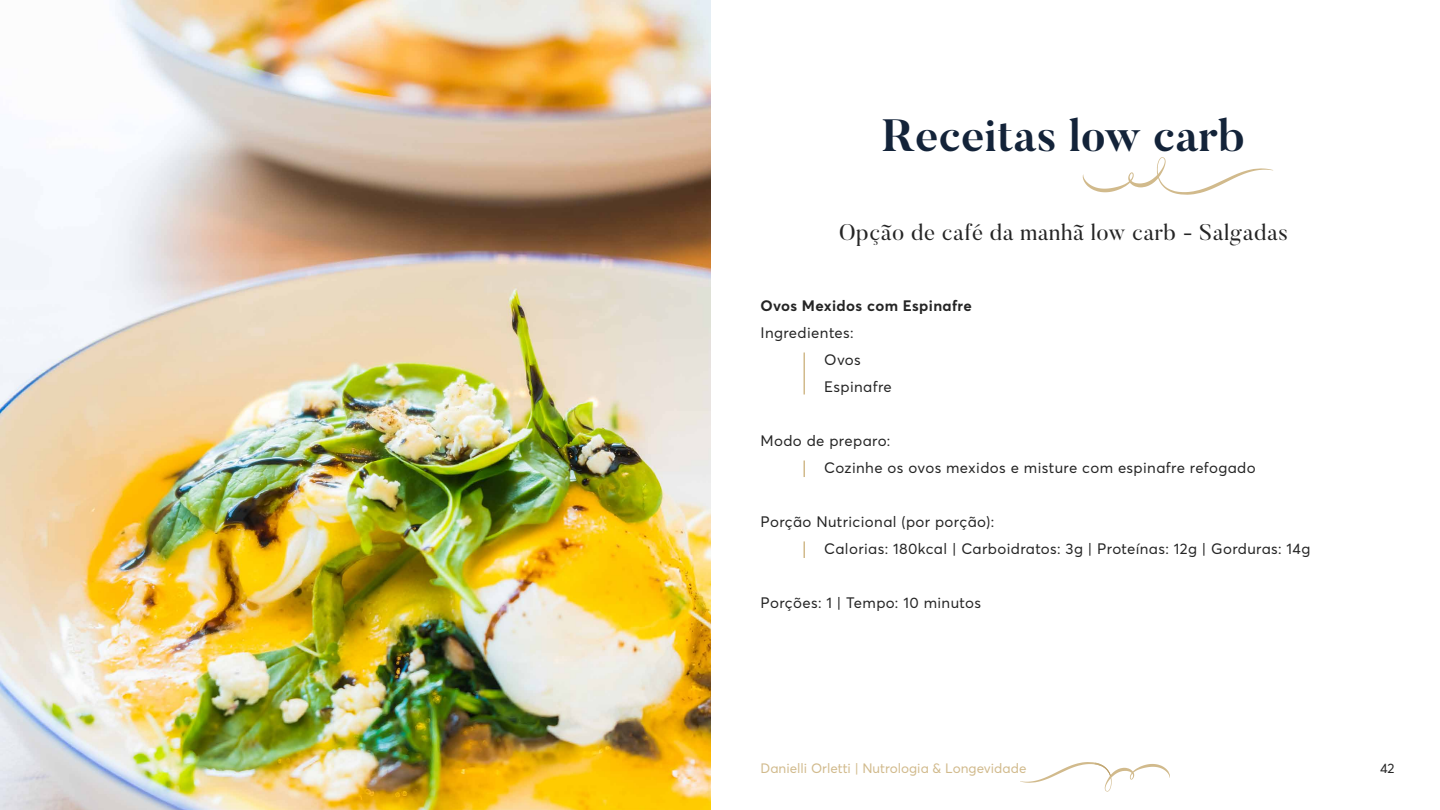
<style>
.page{position:relative;width:1440px;height:810px;background:#fff}
.page>*{position:absolute;margin:0;border:0;box-sizing:border-box;transform-origin:0 0}
.t1{font:700 45px "Butler";color:#132339}
.t2{font:22.5px "Butler";letter-spacing:.025em;color:#252525}
.t3{font:15px/27px "Averta";letter-spacing:.025em;color:#252525}
.t4{font:700 15px "Averta";letter-spacing:.025em;color:#252525}
.t5{font:13.5px "Averta Demo";color:#d1ba8c}
.t6{font:13.5px "Averta Demo";color:#252525}
</style>
<div class="page">
<svg style="left:1020px;top:762px;width:150px;height:30px"></svg>
<img style="left:1094px;top:763px;width:17px;height:13px">
<img style="left:0;top:0;width:711px;height:810px">
<svg style="left:1083px;top:157px;width:190px;height:38px"></svg>
<hr style="left:803px;top:352px;width:2px;height:42px;background:#d1ba8c">
<svg style="left:803px;top:460px;width:2px;height:17px"></svg>
<svg style="left:803px;top:541px;width:2px;height:17px"></svg>
<h1 class="t1" style="left:882px;top:107px;width:364px">Receitas low carb</h1>
<h2 class="t2" style="left:839px;top:218px;width:450px">Opção de café da manhã low carb - Salgadas</h2>
<p class="t4" style="left:760px;top:297px;width:213px">Ovos Mexidos com Espinafre</p>
<p class="t3" style="left:824px;top:320px;width:69px;text-indent:-64px">Ingredientes:<br>Ovos<br>Espinafre</p>
<p class="t3" style="left:824px;top:428px;width:433px;text-indent:-64px">Modo de preparo:<br>Cozinhe os ovos mexidos e misture com espinafre refogado</p>
<p class="t3" style="left:824px;top:509px;width:488px;text-indent:-64px">Porção Nutricional (por porção):<br>Calorias: 180kcal | Carboidratos: 3g | Proteínas: 12g | Gorduras: 14g</p>
<p class="t3" style="left:760px;top:590px;width:222px">Porções: 1 | Tempo: 10 minutos</p>
<p class="t5" style="left:760px;top:760px;width:267px">Danielli Orletti | Nutrologia &amp; Longevidade</p>
<p class="t6" style="left:1380px;top:760px;width:16px">42</p>
</div>
